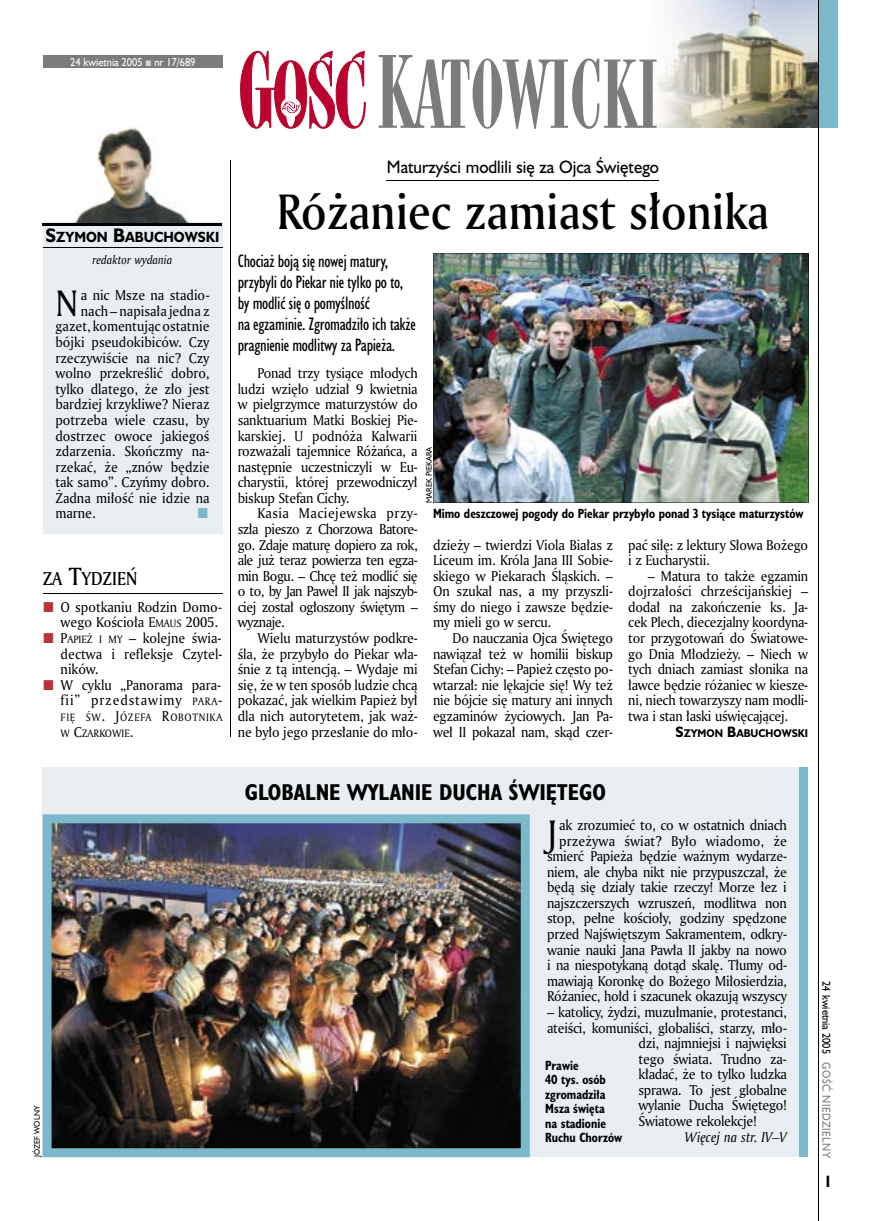
<style>
.page{position:relative;width:872px;height:1221px;background:#fff}
.page>*{position:absolute;margin:0;border:0;box-sizing:border-box;transform-origin:0 0}
.t1{font:90px "Modern 735 PL";color:#7b7c7c;scale:.9 1}
.t2{font:48px "Amerigo Md PL";color:#000;scale:.9 1}
.t3{font:35.55px "Amerigo PL";color:#000;scale:.94 1}
.t4{font:700 21px "Humanst 521 Cn PL";color:#000}
.t5{font:18px "Amerigo Md PL";color:#000;scale:.9 1}
.t6{font:16.5px/21px "Humanst 521 Cn PL";letter-spacing:-.02em;color:#000}
.t7{font:16.5px "Humanst 521 PL";color:#000;scale:.94 1}
.t8{font:700 15px "Humanst 521 Cn PL";color:#000;scale:.94 1}
.t9{font:13.8px/15.6px "Amerigo PL";letter-spacing:-.02em;color:#000;text-align:justify;scale:.94 1}
.t10{font:13.8px/15.6px "Amerigo PL";color:#000;scale:.94 1}
.t11{font:italic 13.8px "Amerigo PL";color:#000;scale:.94 1}
.t12{font:700 13.5px "Humanst 521 PL";color:#000;scale:.9 1}
.t13{font:700 12.3px/14.4px "Humanst 521 Cn PL";color:#000;scale:.94 1}
.t14{font:italic 11.7px "Amerigo PL";color:#000;scale:.94 1}
.t15{font:10.5px "Humanst 521 PL";color:#fff;scale:.9 1}
.t16{font:10.5px "Humanst 521 PL";letter-spacing:.05em;color:#7b7c7c;scale:.9 1}
.t17{font:10.5px "Humanst 521 PL";color:#000;scale:.9 1}
.t18{font:10.35px/15.6px "Amerigo PL";letter-spacing:.07em;color:#000;scale:.94 1}
.t19{font:700 10.35px "Humanst 521 PL";color:#000;scale:.9 1}
.t20{font:7.5px "Humanst 521 PL";color:#000;scale:.94 1}
.s1{font-size:18px}
.s2{font-size:24px}
.s3{font-size:10.35px}
.s4{font-size:13.8px}
.s5{font-size:96px}
</style>
<div class="page">
<img style="left:652px;top:0;width:166px;height:128px">
<div style="left:43px;top:222px;width:179px;height:312px;background:#e8eef1"></div>
<svg style="left:240px;top:51px;width:126px;height:78px"></svg>
<div style="left:43px;top:55px;width:180px;height:13px;background:#7b7c7c"></div>
<div style="left:818px;top:0;width:20px;height:128px;background:#7ab8ca"></div>
<hr style="left:818px;top:0;width:1px;height:1220px;background:#000">
<hr style="left:43px;top:593px;width:179px;height:1px;background:#000">
<hr style="left:230px;top:160px;width:1px;height:576px;background:#000">
<div style="left:43px;top:767px;width:765px;height:383px;background:#e8eef1"></div>
<img style="left:43px;top:814px;width:487px;height:343px">
<div style="left:799px;top:767px;width:9px;height:390px;background:#7ab8ca"></div>
<hr style="left:387px;top:180px;width:272px;height:1px;background:#000">
<img style="left:433px;top:253px;width:375px;height:250px">
<img style="left:75px;top:127px;width:114px;height:96px">
<hr style="left:43px;top:223px;width:179px;height:1px;background:#000">
<hr style="left:43px;top:225px;width:179px;height:1px;background:#000">
<hr style="left:43px;top:247px;width:179px;height:1px;background:#000">
<p class="t15" style="left:70px;top:55px;width:141px">24 kwietnia 2005 nr 17/689</p>
<p class="t12" style="left:46px;top:228px;width:194px"><span class="s1">S</span>ZYMON <span class="s1">B</span>ABUCHOWSKI</p>
<p class="t14" style="left:93px;top:251px;width:86px">redaktor wydania</p>
<h3 class="t3" style="left:55px;top:279px;width:26px">N</h3>
<p class="t10" style="left:81px;top:287px;width:138px">a nic Msze na stadio-</p>
<p class="t10" style="left:81px;top:303px;width:138px">nach – napisała jedna z</p>
<p class="t10" style="left:55px;top:318px;width:165px">gazet, komentując ostatnie</p>
<p class="t10" style="left:55px;top:334px;width:165px">bójki pseudokibiców. Czy</p>
<p class="t10" style="left:55px;top:349px;width:165px">rzeczywiście na nic? Czy</p>
<p class="t10" style="left:55px;top:365px;width:165px">wolno przekreślić dobro,</p>
<p class="t10" style="left:55px;top:380px;width:165px">tylko dlatego, że zło jest</p>
<p class="t10" style="left:55px;top:396px;width:165px">bardziej krzykliwe? Nieraz</p>
<p class="t10" style="left:55px;top:412px;width:165px">potrzeba wiele czasu, by</p>
<p class="t10" style="left:55px;top:427px;width:165px">dostrzec owoce jakiegoś</p>
<p class="t10" style="left:55px;top:443px;width:165px">zdarzenia. Skończmy na-</p>
<p class="t10" style="left:55px;top:458px;width:165px">rzekać, że „znów będzie</p>
<p class="t10" style="left:55px;top:474px;width:165px">tak samo”. Czyńmy dobro.</p>
<p class="t10" style="left:55px;top:489px;width:165px">Żadna miłość nie idzie na</p>
<p class="t9" style="left:55px;top:505px;width:44px">marne.</p>
<h3 class="t5" style="left:43px;top:566px;width:107px">ZA <span class="s2">T</span>YDZIEŃ</h3>
<p class="t10" style="left:61px;top:598px;width:174px">O spotkaniu Rodzin Domo&shy;wego Kościoła E<span class="s3">MAUS</span> 2005.<br>P<span class="s3">APIEŻ I MY</span> – kolejne świa&shy;dectwa i refleksje Czytel&shy;ników.<br>W cyklu „Panorama para&shy;fii” przedstawimy <span class="s3">PARA</span>-</p>
<p class="t18" style="left:61px;top:709px;width:173px">FIĘ ŚW<span class="s4">. J</span>ÓZEFA <span class="s4">R</span>OBOTNIKA<br>W <span class="s4">C</span>ZARKOWIE<span class="s4">.</span></p>
<h1 class="t1" style="left:376px;top:39px;width:315px"><span class="s5">K</span>ATOWICKI</h1>
<p class="t7" style="left:387px;top:156px;width:291px">Maturzyści modlili się za Ojca Świętego</p>
<h2 class="t2" style="left:277px;top:180px;width:549px">Różaniec zamiast słonika</h2>
<p class="t6" style="left:238px;top:250px;width:180px">Chociaż boją się nowej matury, przybyli do Piekar nie tylko po to, by modlić się o pomyślność<br>na egzaminie. Zgromadziło ich także pragnienie modlitwy za Papieża.</p>
<p class="t9" style="left:238px;top:365px;width:193px;text-indent:20px">Ponad trzy tysiące młodych ludzi wzięło udział 9 kwietnia w pielgrzymce maturzystów do sanktuarium Matki Boskiej Pie&shy;karskiej. U podnóża Kalwarii rozważali tajemnice Różańca, a następnie uczestniczyli w Eu&shy;charystii, której przewodniczył biskup Stefan Cichy.</p>
<p class="t9" style="left:238px;top:505px;width:193px;text-indent:20px">Kasia Maciejewska przy&shy;szła pieszo z Chorzowa Batore&shy;go. Zdaje maturę dopiero za rok, ale już teraz powierza ten egza&shy;min Bogu. – Chcę też modlić się o to, by Jan Paweł II jak najszyb&shy;ciej został ogłoszony świętym – wyznaje.</p>
<p class="t9" style="left:238px;top:630px;width:193px;text-indent:20px">Wielu maturzystów podkre&shy;śla, że przybyło do Piekar wła&shy;śnie z tą intencją. – Wydaje mi się, że w ten sposób ludzie chcą pokazać, jak wielkim Papież był dla nich autorytetem, jak waż&shy;ne było jego przesłanie do mło-</p>
<p class="t20" style="left:424px;top:503px;width:61px;rotate:-90deg">MAREK PIEKARA</p>
<p class="t13" style="left:433px;top:505px;width:395px">Mimo deszczowej pogody do Piekar przybyło ponad 3 tysiące maturzystów</p>
<p class="t9" style="left:433px;top:536px;width:193px">dzieży – twierdzi Viola Białas z Liceum im. Króla Jana III Sobie&shy;skiego w Piekarach Śląskich. – On szukał nas, a my przyszli&shy;śmy do niego i zawsze będzie&shy;my mieli go w sercu.</p>
<p class="t9" style="left:433px;top:630px;width:193px;text-indent:20px">Do nauczania Ojca Świętego nawiązał też w homilii biskup Stefan Cichy: – Papież często po&shy;wtarzał: nie lękajcie się! Wy też nie bójcie się matury ani innych egzaminów życiowych. Jan Pa&shy;weł II pokazał nam, skąd czer-</p>
<p class="t9" style="left:628px;top:536px;width:193px">pać siłę: z lektury Słowa Bożego i z Eucharystii.</p>
<p class="t9" style="left:628px;top:567px;width:193px;text-indent:20px">– Matura to także egzamin dojrzałości chrześcijańskiej – dodał na zakończenie ks. Ja&shy;cek Plech, diecezjalny koordyna&shy;tor przygotowań do Światowe&shy;go Dnia Młodzieży. – Niech w tych dniach zamiast słonika na ławce będzie różaniec w kiesze&shy;ni, niech towarzyszy nam modli&shy;twa i stan łaski uświęcającej.</p>
<p class="t19" style="left:675px;top:725px;width:149px"><span class="s4">S</span>ZYMON <span class="s4">B</span>ABUCHOWSKI</p>
<p class="t20" style="left:32px;top:1156px;width:56px;rotate:-90deg">JÓZEF WOLNY</p>
<h3 class="t4" style="left:245px;top:778px;width:363px">GLOBALNE WYLANIE DUCHA ŚWIĘTEGO</h3>
<p class="t9" style="left:547px;top:816px;width:257px;text-align:right">ak zrozumieć to, co w ostatnich dniach przeżywa świat? Było wiadomo, że śmierć Papieża będzie ważnym wydarze&shy;niem, ale chyba nikt nie przypuszczał, że będą się działy takie rzeczy! Morze łez i najszczerszych wzruszeń, modlitwa non stop, pełne kościoły, godziny spędzone przed Najświętszym Sakramentem, odkry&shy;wanie nauki Jana Pawła II jakby na nowo i na niespotykaną dotąd skalę. Tłumy od&shy;mawiają Koronkę do Bożego Miłosierdzia, Różaniec, hołd i szacunek okazują wszyscy</p>
<p class="t9" style="left:547px;top:1003px;width:257px">– katolicy, żydzi, muzułmanie, protestanci,</p>
<p class="t9" style="left:547px;top:1019px;width:256px">ateiści, komuniści, globaliści, starzy, mło-</p>
<p class="t9" style="left:638px;top:1034px;width:159px">dzi, najmniejsi i najwięksi</p>
<p class="t9" style="left:638px;top:1050px;width:159px">tego świata. Trudno za-</p>
<p class="t9" style="left:638px;top:1066px;width:159px">kładać, że to tylko ludzka</p>
<p class="t9" style="left:638px;top:1081px;width:159px">sprawa. To jest globalne</p>
<p class="t9" style="left:638px;top:1097px;width:159px">wylanie Ducha Świętego!</p>
<p class="t9" style="left:638px;top:1112px;width:127px">Światowe rekolekcje!</p>
<p class="t11" style="left:685px;top:1127px;width:110px">Więcej na str. IV–V</p>
<h3 class="t3" style="left:547px;top:809px;width:12px">J</h3>
<p class="t13" style="left:545px;top:1057px;width:83px">Prawie<br>40 tys. osób zgromadziła<br>Msza święta<br>na stadionie<br>Ruchu Chorzów</p>
<p class="t17" style="left:833px;top:981px;width:82px;rotate:90deg">24 kwietnia 2005</p>
<p class="t16" style="left:833px;top:1062px;width:108px;rotate:90deg">GOŚĆ NIEDZIELNY</p>
<p class="t8" style="left:826px;top:1171px;width:6px">I</p>
</div>
